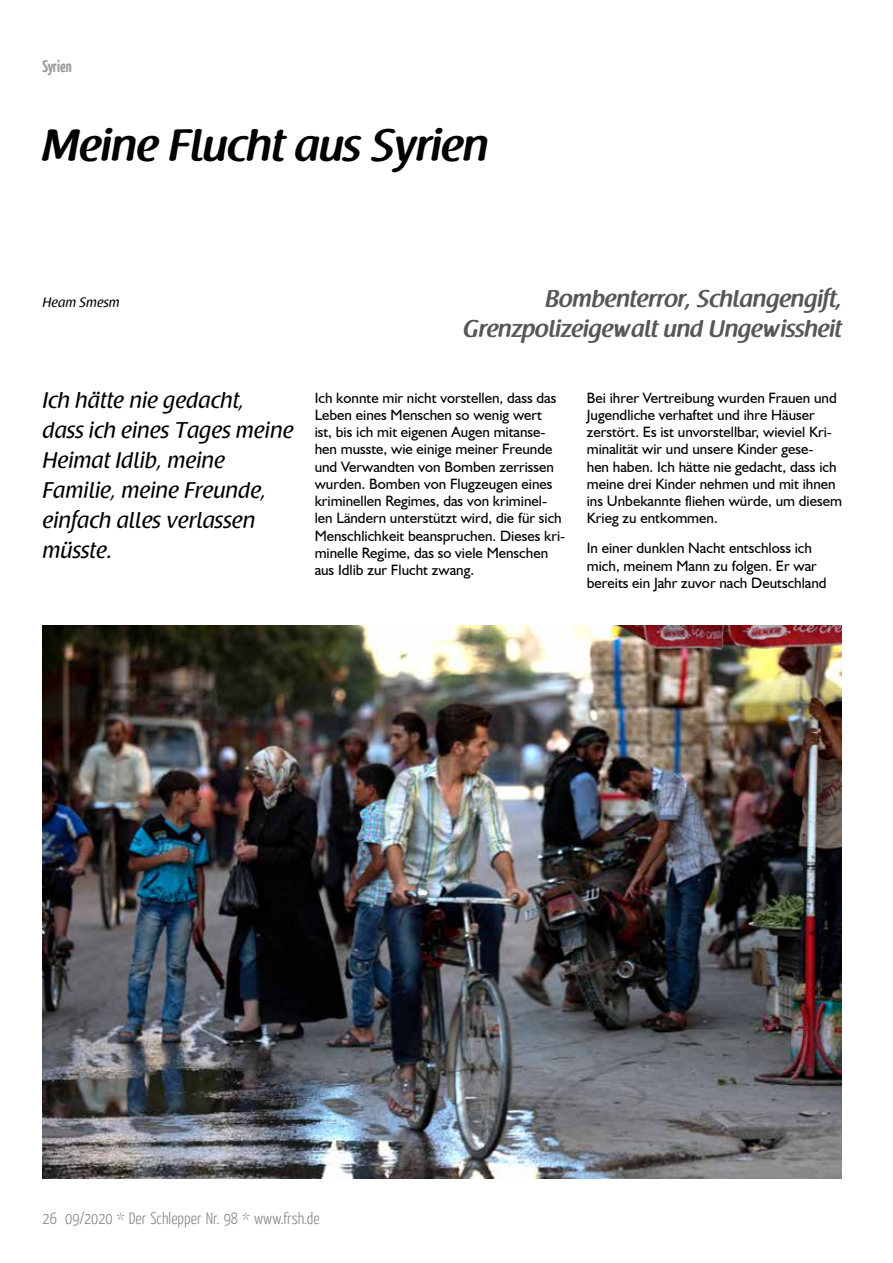
<style>
.page{position:relative;width:893px;height:1263px;background:#fff}
.page>*{position:absolute;margin:0;border:0;box-sizing:border-box;transform-origin:0 0}
.t1{font:600 45px "Raspoutine";color:#000}
.t2{font:600 24px/30px "Raspoutine";color:#575756;text-align:right}
.t3{font:22.5px/30px "Raspoutine Classic";color:#000}
.t4{font:300 16.5px "Yanone Kaffeesatz";color:#878787}
.t5{font:700 16.5px "Yanone Kaffeesatz";color:#575756}
.t6{font:15px/17.2px "Humanist 521 BT";color:#000}
.t7{font:13.5px "Raspoutine Classic";color:#000}
</style>
<div class="page">
<img style="left:42px;top:626px;width:800px;height:553px">
<p class="t5" style="left:43px;top:55px;width:31px">Syrien</p>
<h1 class="t1" style="left:43px;top:120px;width:447px">Meine Flucht aus Syrien</h1>
<p class="t7" style="left:43px;top:294px;width:79px">Heam Smesm</p>
<h2 class="t2" style="left:463px;top:284px;width:380px">Bombenterror, Schlangengift,<br>Grenzpolizeigewalt und Ungewissheit</h2>
<h3 class="t3" style="left:43px;top:385px;width:253px">Ich hätte nie gedacht,<br>dass ich eines Tages meine<br>Heimat Idlib, meine<br>Familie, meine Freunde, einfach alles verlassen müsste.</h3>
<p class="t6" style="left:587px;top:389px;width:257px">Bei ihrer Vertreibung wurden Frauen und Jugendliche verhaftet und ihre Häuser zerstört. Es ist unvorstellbar, wieviel Kri&shy;minalität wir und unsere Kinder gese-<br>hen haben. Ich hätte nie gedacht, dass ich meine drei Kinder nehmen und mit ihnen ins Unbekannte fliehen würde, um diesem Krieg zu entkommen.</p>
<p class="t6" style="left:315px;top:389px;width:252px">Ich konnte mir nicht vorstellen, dass das Leben eines Menschen so wenig wert<br>ist, bis ich mit eigenen Augen mitanse&shy;hen musste, wie einige meiner Freunde und Verwandten von Bomben zerrissen wurden. Bomben von Flugzeugen eines kriminellen Regimes, das von kriminel&shy;len Ländern unterstützt wird, die für sich Menschlichkeit beanspruchen. Dieses kri&shy;minelle Regime, das so viele Menschen aus Idlib zur Flucht zwang.</p>
<p class="t6" style="left:587px;top:539px;width:241px">In einer dunklen Nacht entschloss ich mich, meinem Mann zu folgen. Er war bereits ein Jahr zuvor nach Deutschland</p>
<p class="t4" style="left:43px;top:1208px;width:279px">26 09/2020 * Der Schlepper Nr. 98 * www.frsh.de</p>
</div>
